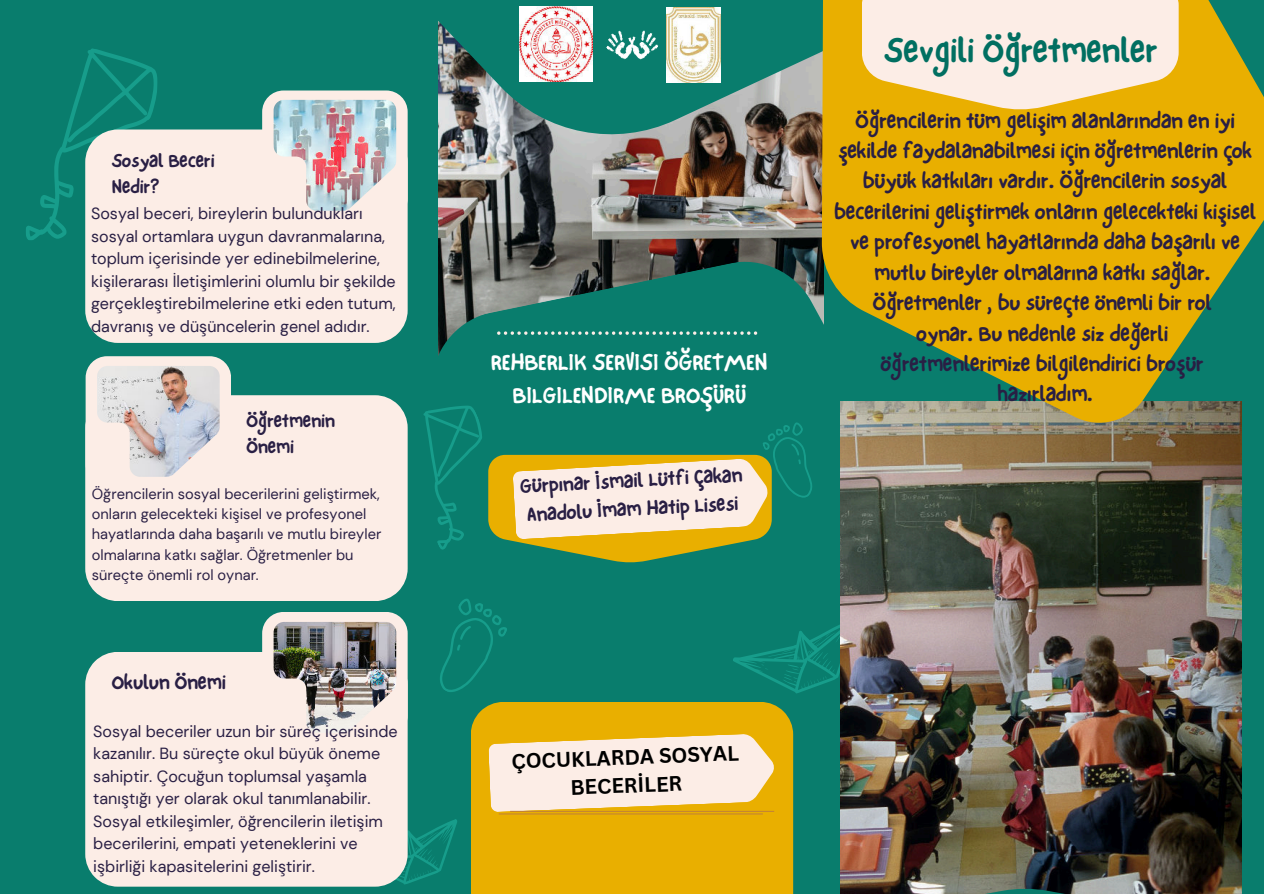
<style>
.page{position:relative;width:1264px;height:894px;background:#fff}
.page>*{position:absolute;margin:0;border:0;box-sizing:border-box;transform-origin:0 0}
.t1{font:35.1px "NF One Little Font Bold";color:#016f61}
.t2{font:23.4px/32.7px "NF One Little Font Bold";color:#fff;text-align:center}
.t3{font:21.9px/30.5px "NF One Little Font Bold";color:#291f44;text-align:center}
.t4{font:20.55px "NF One Little Font Bold";color:#291f44}
.t5{font:20.4px/28.5px "NF One Little Font Bold";color:#291f44}
.t6{font:700 20.4px/28px "Canva Sans";color:#000;text-align:center}
.t7{font:19.05px/26px "NF One Little Font Bold";color:#291f44}
.t8{font:16.2px/22.5px "DM Sans";color:#291f44}
.t9{font:14.7px/20.2px "DM Sans";color:#291f44}
</style>
<div class="page">
<div style="left:0;top:0;width:1263px;height:893px;background:#097d6d"></div>
<img style="left:439px;top:147px;width:382px;height:109px">
<div style="left:262px;top:90px;width:145px;height:130px;background:#fcede6;border-radius:21px"></div>
<svg style="left:404px;top:256px;width:417px;height:587px"></svg>
<svg style="left:337px;top:6px;width:484px;height:141px"></svg>
<svg style="left:732px;top:617px;width:108px;height:76px"></svg>
<img style="left:840px;top:429px;width:401px;height:464px">
<svg style="left:821px;top:0;width:442px;height:429px;fill:#e9af00"></svg>
<svg style="left:862px;top:0;width:316px;height:110px;background:#f9e3c2"></svg>
<svg style="left:26px;top:48px;width:132px;height:192px"></svg>
<div style="left:85px;top:129px;width:322px;height:214px;background:#fcede6"></div>
<img style="left:273px;top:100px;width:123px;height:111px">
<div style="left:471px;top:701px;width:322px;height:192px;background:#e9af00"></div>
<svg style="left:488px;top:733px;width:286px;height:78px;background:#f8e3c1"></svg>
<div style="left:86px;top:356px;width:145px;height:129px;background:#fcede6;border-radius:21px"></div>
<div style="left:85px;top:395px;width:322px;height:206px;background:#fcede6"></div>
<img style="left:97px;top:366px;width:123px;height:110px">
<div style="left:262px;top:611px;width:145px;height:126px;background:#fcede6;border-radius:21px"></div>
<svg style="left:407px;top:818px;width:50px;height:66px"></svg>
<div style="left:85px;top:651px;width:322px;height:235px;background:#fcede6"></div>
<img style="left:273px;top:622px;width:123px;height:110px">
<hr style="left:510px;top:810px;width:264px;height:1px;background:#c48533">
<hr style="left:499px;top:813px;width:263px;height:1px;background:#c48533">
<svg style="left:840px;top:887px;width:382px;height:6px;background:#5d625b"></svg>
<svg style="left:423px;top:405px;width:59px;height:144px"></svg>
<svg style="left:488px;top:422px;width:324px;height:140px"></svg>
<svg style="left:440px;top:598px;width:67px;height:94px"></svg>
<svg style="left:497px;top:331px;width:260px;height:4px"></svg>
<svg style="left:606px;top:30px;width:52px;height:29px"></svg>
<img style="left:666px;top:7px;width:54px;height:76px">
<img style="left:519px;top:7px;width:73px;height:74px">
<p class="t7" style="left:112px;top:148px;width:104px">Sosyal Beceri<br>Nedir?</p>
<p class="t8" style="left:91px;top:202px;width:306px">Sosyal beceri, bireylerin bulundukları sosyal ortamlara uygun davranmalarına, toplum içerisinde yer edinebilmelerine, kişilerarası İletişimlerini olumlu bir şekilde gerçekleştirebilmelerine etki eden tutum, davranış ve düşüncelerin genel adıdır.</p>
<p class="t7" style="left:246px;top:407px;width:90px">Öğretmenin<br>Önemi</p>
<p class="t9" style="left:92px;top:483px;width:291px">Öğrencilerin sosyal becerilerini geliştirmek, onların gelecekteki kişisel ve profesyonel hayatlarında daha başarılı ve mutlu bireyler olmalarına katkı sağlar. Öğretmenler bu süreçte önemli rol oynar.</p>
<p class="t4" style="left:112px;top:669px;width:115px">Okulun Önemi</p>
<p class="t8" style="left:93px;top:719px;width:306px">Sosyal beceriler uzun bir süreç içerisinde kazanılır. Bu süreçte okul büyük öneme sahiptir. Çocuğun toplumsal yaşamla tanıştığı yer olarak okul tanımlanabilir.<br>Sosyal etkileşimler, öğrencilerin iletişim becerilerini, empati yeteneklerini ve işbirliği kapasitelerini geliştirir.</p>
<h2 class="t2" style="left:491px;top:345px;width:278px">REHBERLIK SERVISI ÖĞRETMEN<br>BILGILENDIRME BROŞÜRÜ</h2>
<p class="t5" style="left:519px;top:471px;width:224px;rotate:-3deg">Gürpınar İsmail Lütfi Çakan<br>Anadolu İmam Hatip Lisesi</p>
<h1 class="t1" style="left:884px;top:30px;width:275px">Sevgili Öğretmenler</h1>
<p class="t3" style="left:834px;top:105px;width:423px">Öğrencilerin tüm gelişim alanlarından en iyi şekilde faydalanabilmesi için öğretmenlerin çok büyük katkıları vardır. Öğrencilerin sosyal becerilerini geliştirmek onların gelecekteki kişisel ve profesyonel hayatlarında daha başarılı ve mutlu bireyler olmalarına katkı sağlar.<br>Öğretmenler , bu süreçte önemli bir rol<br>oynar. Bu nedenle siz değerli<br>öğretmenlerimize bilgilendirici broşür hazırladım.</p>
<p class="t6" style="left:511px;top:747px;width:229px;rotate:-2deg">ÇOCUKLARDA SOSYAL<br>BECERİLER</p>
</div>
